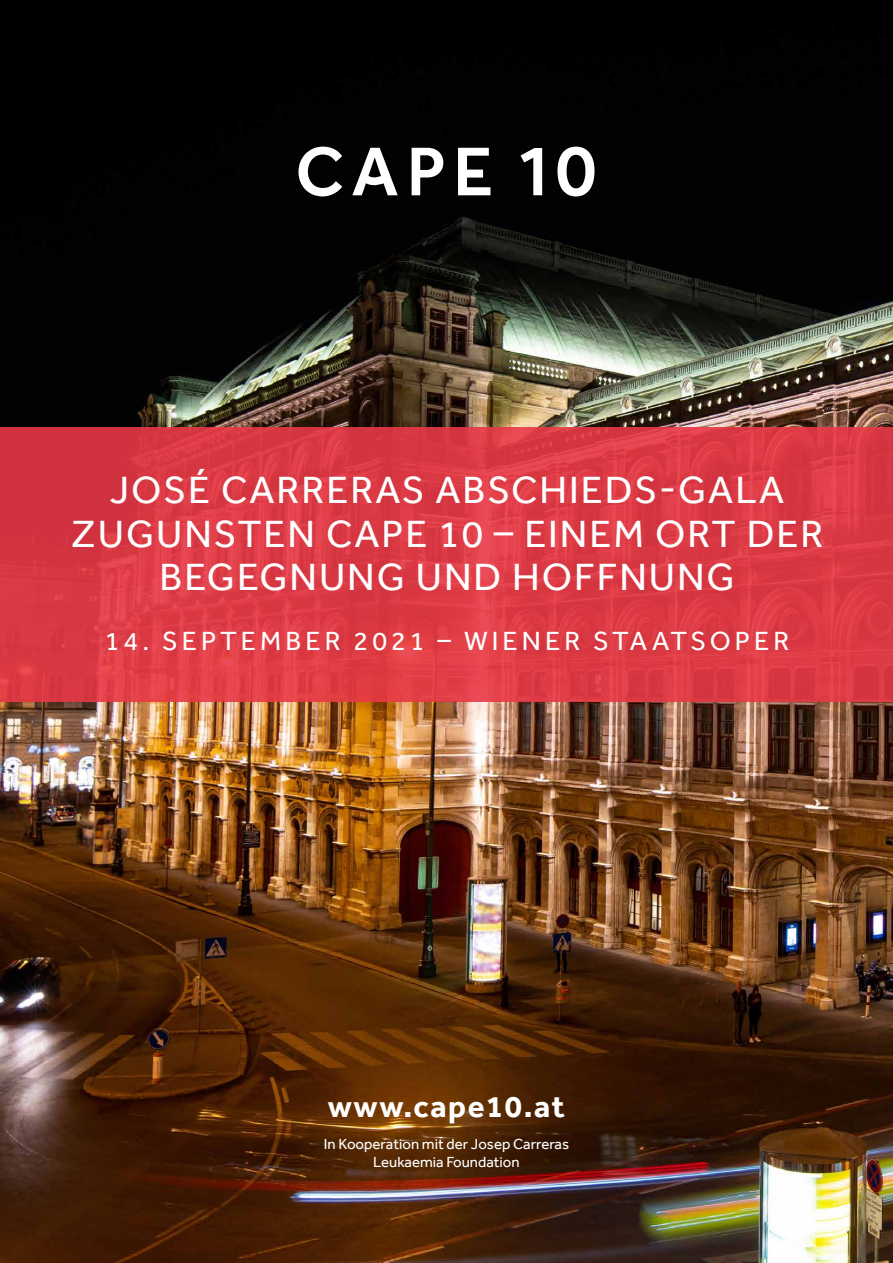
<style>
.page{position:relative;width:893px;height:1263px;background:#fff}
.page>*{position:absolute;margin:0;border:0;box-sizing:border-box;transform-origin:0 0}
.t1{font:39px/43.5px "Effra";letter-spacing:.05em;color:#fff;text-align:center}
.t2{font:700 31.5px "Effra";letter-spacing:.05em;color:#fff}
.t3{font:27px "Effra";letter-spacing:.15em;color:#fff}
.t4{font:15px/17.9px "Effra";color:#fff;text-align:center}
</style>
<div class="page">
<img style="left:0;top:0;width:893px;height:1263px">
<svg style="left:0;top:427px;width:893px;height:275px;background:#db3a44"></svg>
<svg style="left:521px;top:147px;width:73px;height:49px"></svg>
<svg style="left:298px;top:147px;width:192px;height:49px"></svg>
<p class="t1" style="left:71px;top:468px;width:754px">JOSÉ CARRERAS ABSCHIEDS-GALA<br>ZUGUNSTEN CAPE 10 – EINEM ORT DER<br>BEGEGNUNG UND HOFFNUNG</p>
<p class="t3" style="left:105px;top:625px;width:686px">14. SEPTEMBER 2021 – WIENER STAATSOPER</p>
<p class="t2" style="left:328px;top:1087px;width:239px">www.cape10.at</p>
<p class="t4" style="left:324px;top:1135px;width:247px">In Kooperation mit der Josep Carreras<br>Leukaemia Foundation</p>
</div>
